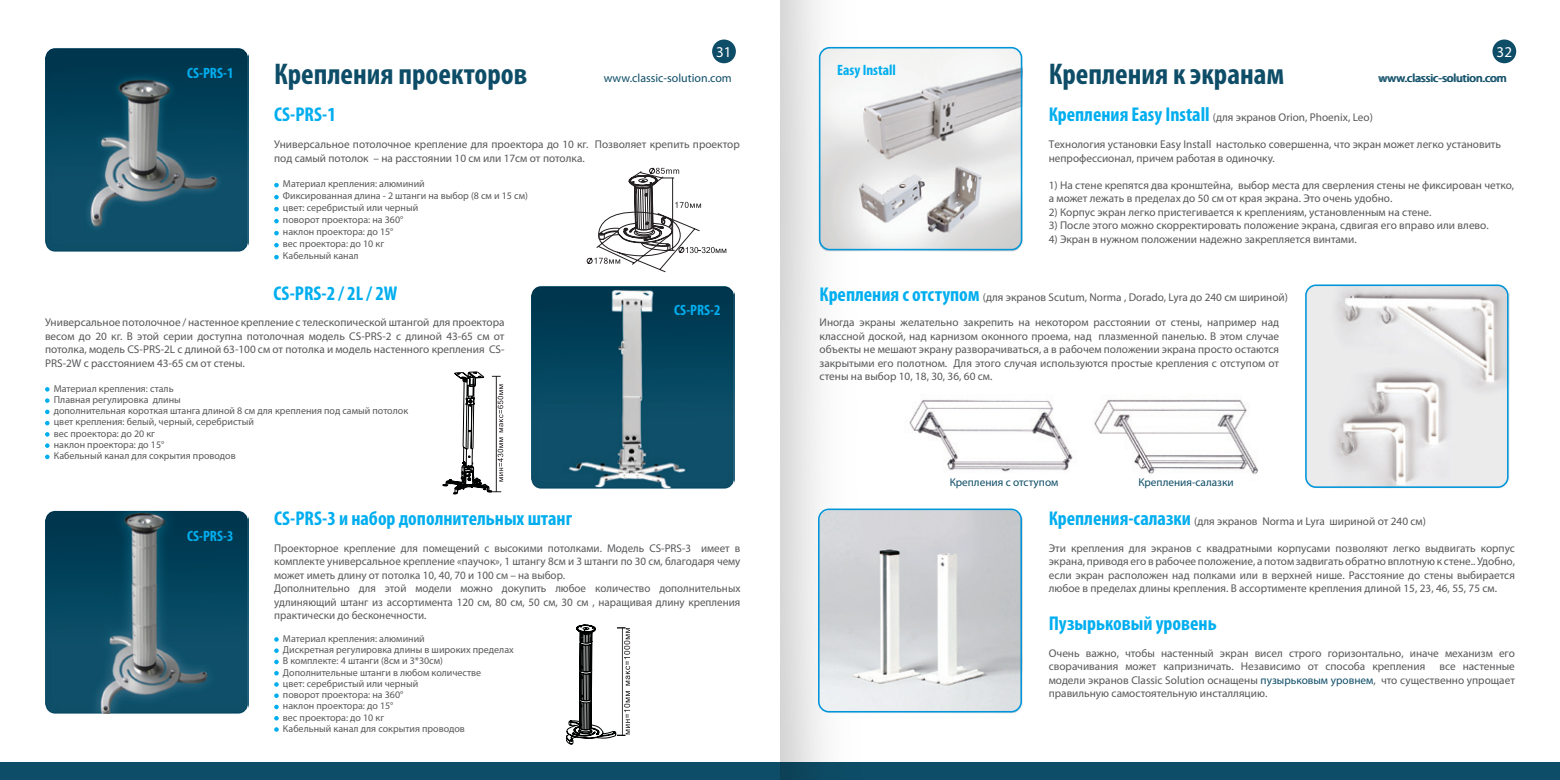
<style>
.page{position:relative;width:1560px;height:780px;background:#fff}
.page>*{position:absolute;margin:0;border:0;box-sizing:border-box;transform-origin:0 0}
.t1{font:700 condensed 30px "Myriad Pro";color:#0e4d67}
.t2{font:700 condensed 20px "Myriad Pro";color:#00aeef}
.t3{font:700 condensed 15px "Myriad Pro";color:#00aeef}
.t4{font:15px "Myriad Pro";color:#fff}
.t5{font:11.88px "Myriad Pro";color:#0e4d67}
.t6{font:11.25px/13.5px "Myriad Pro";color:#57585a;text-align:justify}
.t7{font:11.25px "Myriad Pro";color:#0e4d67}
.t8{font:10px "Myriad Pro";color:#57585a}
.s1{font-weight:700;font-stretch:condensed;font-size:20px;color:#00aeef}
.s2{color:#0e4d67}
</style>
<div class="page">
<div style="left:0;top:762px;width:1559px;height:18px;background:#0e4d67"></div>
<img style="left:45px;top:48px;width:203px;height:203px">
<svg style="left:274px;top:183px;width:5px;height:4px"></svg>
<svg style="left:274px;top:195px;width:5px;height:4px"></svg>
<svg style="left:274px;top:207px;width:5px;height:4px"></svg>
<svg style="left:274px;top:219px;width:5px;height:4px"></svg>
<svg style="left:274px;top:231px;width:5px;height:4px"></svg>
<svg style="left:274px;top:243px;width:5px;height:4px"></svg>
<svg style="left:274px;top:255px;width:5px;height:4px"></svg>
<svg style="left:45px;top:387px;width:5px;height:4px"></svg>
<svg style="left:45px;top:398px;width:5px;height:5px"></svg>
<svg style="left:45px;top:409px;width:5px;height:5px"></svg>
<svg style="left:45px;top:421px;width:5px;height:4px"></svg>
<svg style="left:45px;top:432px;width:5px;height:4px"></svg>
<svg style="left:45px;top:443px;width:5px;height:5px"></svg>
<svg style="left:45px;top:454px;width:5px;height:5px"></svg>
<img style="left:531px;top:286px;width:204px;height:202px">
<img style="left:45px;top:510px;width:203px;height:203px">
<svg style="left:587px;top:167px;width:139px;height:105px"></svg>
<svg style="left:442px;top:371px;width:61px;height:123px"></svg>
<svg style="left:274px;top:637px;width:5px;height:4px"></svg>
<svg style="left:274px;top:648px;width:5px;height:5px"></svg>
<svg style="left:274px;top:659px;width:5px;height:5px"></svg>
<svg style="left:274px;top:671px;width:5px;height:4px"></svg>
<svg style="left:274px;top:682px;width:5px;height:4px"></svg>
<svg style="left:274px;top:693px;width:5px;height:5px"></svg>
<svg style="left:274px;top:704px;width:5px;height:5px"></svg>
<svg style="left:274px;top:716px;width:5px;height:4px"></svg>
<svg style="left:274px;top:727px;width:5px;height:4px"></svg>
<svg style="left:566px;top:624px;width:65px;height:120px"></svg>
<div style="left:1492px;top:39px;width:23px;height:24px;background:#0e4d67;border-radius:50%"></div>
<div style="left:712px;top:39px;width:23px;height:24px;background:#0e4d67;border-radius:50%"></div>
<img style="left:819px;top:48px;width:203px;height:203px">
<img style="left:1307px;top:287px;width:202px;height:201px">
<img style="left:819px;top:510px;width:203px;height:203px">
<div style="left:1304px;top:284px;width:204px;height:204px;border:2px solid #0095d9;border-radius:10px"></div>
<div style="left:818px;top:508px;width:203px;height:204px;border:2px solid #0095d9;border-radius:10px"></div>
<div style="left:818px;top:47px;width:204px;height:203px;border:2px solid #0095d9;border-radius:10px"></div>
<img style="left:909px;top:399px;width:349px;height:75px">
<p class="t4" style="left:716px;top:42px;width:17px">31</p>
<p class="t4" style="left:1496px;top:42px;width:17px">32</p>
<p class="t3" style="left:187px;top:63px;width:48px">CS-PRS-1</p>
<p class="t1" style="left:1048px;top:56px;width:237px">Крепления к экранам</p>
<p class="t6" style="left:1048px;top:111px;width:325px"><span class="s1">Крепления Easy Install</span> (для экранов Orion, Phoenix, Leo)</p>
<p class="t6" style="left:1048px;top:138px;width:454px">Тeхнология установки Easy Install настолько совершенна, что экран может легко установить непрофессионал, причем работая в одиночку.</p>
<p class="t6" style="left:1048px;top:178px;width:467px">1) На стене крепятся два кронштейна, выбор места для сверления стены не фиксирован четко, а может лежать в пределах до 50 см от края экрана. Это очень удобно.</p>
<p class="t6" style="left:1048px;top:205px;width:384px">2) Корпус экран легко пристегивается к креплениям, установленным на стене.</p>
<p class="t6" style="left:1048px;top:219px;width:441px">3) После этого можно скорректировать положение экрана, сдвигая его вправо или влево.</p>
<p class="t6" style="left:1048px;top:232px;width:309px">4) Экран в нужном положении надежно закрепляется винтами.</p>
<p class="t1" style="left:274px;top:56px;width:255px">Крепления проекторов</p>
<p class="t2" style="left:274px;top:102px;width:63px">CS-PRS-1</p>
<p class="t6" style="left:274px;top:138px;width:467px">Универсальное потолочное крепление для проектора до 10 кг. Позволяет крепить проектор под самый потолок – на расстоянии 10 см или 17см от потолка.</p>
<p class="t8" style="left:283px;top:178px;width:143px">Материал крепления: алюминий</p>
<p class="t8" style="left:283px;top:190px;width:246px">Фиксированная длина - 2 штанги на выбор (8 см и 15 см)</p>
<p class="t8" style="left:283px;top:202px;width:137px">цвет: серебристый или черный</p>
<p class="t8" style="left:283px;top:214px;width:122px">поворот проектора: на 360°</p>
<p class="t8" style="left:283px;top:226px;width:112px">наклон проектора: до 15°</p>
<p class="t8" style="left:283px;top:238px;width:103px">вес проектора: до 10 кг</p>
<p class="t8" style="left:283px;top:250px;width:77px">Кабельный канал</p>
<p class="t3" style="left:837px;top:60px;width:60px">Easy Install</p>
<p class="t5" style="left:603px;top:71px;width:130px">www.classic-solution.com</p>
<p class="t5" style="left:1377px;top:71px;width:130px">www.classic-solution.com</p>
<p class="t2" style="left:273px;top:281px;width:125px">CS-PRS-2 / 2L / 2W</p>
<p class="t6" style="left:45px;top:315px;width:461px">Универсальное потолочное / настенное крепление с телескопической штангой для проектора весом до 20 кг. В этой серии доступна потолочная модель CS-PRS-2 с длиной 43-65 см от потолка, модель CS-PRS-2L с длиной 63-100 см от потолка и модель настенного крепления CS-PRS-2W с расстоянием 43-65 см от стены.</p>
<p class="t8" style="left:54px;top:382px;width:121px">Материал крепления: сталь</p>
<p class="t8" style="left:54px;top:393px;width:128px">Плавная регулировка длины</p>
<p class="t8" style="left:54px;top:404px;width:356px">дополнительная короткая штанга длиной 8 см для крепления под самый потолок</p>
<p class="t8" style="left:54px;top:416px;width:201px">цвет крепления: белый, черный, серебристый</p>
<p class="t8" style="left:54px;top:427px;width:103px">вес проектора: до 20 кг</p>
<p class="t8" style="left:54px;top:438px;width:112px">наклон проектора: до 15°</p>
<p class="t8" style="left:54px;top:449px;width:183px">Кабельный канал для сокрытия проводов</p>
<p class="t3" style="left:674px;top:301px;width:48px">CS-PRS-2</p>
<p class="t3" style="left:187px;top:526px;width:48px">CS-PRS-3</p>
<p class="t2" style="left:274px;top:505px;width:299px">CS-PRS-3 и набор дополнительных штанг</p>
<p class="t6" style="left:274px;top:541px;width:467px">Проекторное крепление для помещений с высокими потолками. Модель CS-PRS-3 имеет в комплекте универсальное крепление «паучок», 1 штангу 8см и 3 штанги по 30 см, благодаря чему может иметь длину от потолка 10, 40, 70 и 100 см – на выбор.</p>
<p class="t6" style="left:274px;top:581px;width:467px">Дополнительно для этой модели можно докупить любое количество дополнительных удлиняющий штанг из ассортимента 120 см, 80 см, 50 см, 30 см , наращивая длину крепления практически до бесконечности.</p>
<p class="t8" style="left:283px;top:632px;width:143px">Материал крепления: алюминий</p>
<p class="t8" style="left:283px;top:643px;width:232px">Дискретная регулировка длины в широких пределах</p>
<p class="t8" style="left:283px;top:654px;width:161px">В комплекте: 4 штанги (8см и 3*30см)</p>
<p class="t8" style="left:283px;top:666px;width:200px">Дополнительные штанги в любом количестве</p>
<p class="t8" style="left:283px;top:677px;width:137px">цвет: серебристый или черный</p>
<p class="t8" style="left:283px;top:688px;width:122px">поворот проектора: на 360°</p>
<p class="t8" style="left:283px;top:699px;width:112px">наклон проектора: до 15°</p>
<p class="t8" style="left:283px;top:711px;width:103px">вес проектора: до 10 кг</p>
<p class="t8" style="left:283px;top:722px;width:183px">Кабельный канал для сокрытия проводов</p>
<p class="t6" style="left:819px;top:291px;width:470px"><span class="s1">Крепления с отступом</span> (для экранов Scutum, Norma , Dorado, Lyra до 240 см шириной)</p>
<p class="t6" style="left:819px;top:315px;width:461px">Иногда экраны желательно закрепить на некотором расстоянии от стены, например над классной доской, над карнизом оконного проема, над плазменной панелью. В этом случае объекты не мешают экрану разворачиваться, а в рабочем положении экрана просто остаются закрытыми его полотном. Для этого случая используются простые крепления с отступом от стены на выбор 10, 18, 30, 36, 60 см.</p>
<p class="t7" style="left:949px;top:475px;width:110px">Крепления с отступом</p>
<p class="t7" style="left:1138px;top:475px;width:97px">Крепления-салазки</p>
<p class="t6" style="left:1048px;top:514px;width:379px"><span class="s1">Крепления-салазки</span> (для экранов Norma и Lyra шириной от 240 см)</p>
<p class="t6" style="left:1048px;top:541px;width:467px">Эти крепления для экранов с квадратными корпусами позволяют легко выдвигать корпус экрана, приводя его в рабочее положение, а потом задвигать обратно вплотную к стене.. Удобно, если экран расположен над полками или в верхней нише. Расстояние до стены выбирается любое в пределах длины крепления. В ассортименте крепления длиной 15, 23, 46, 55, 75 см.</p>
<p class="t2" style="left:1048px;top:610px;width:169px">Пузырьковый уровень</p>
<p class="t6" style="left:1048px;top:646px;width:467px">Очень важно, чтобы настенный экран висел строго горизонтально, иначе механизм его сворачивания может капризничать. Независимо от способа крепления</p>
<p class="t6" style="left:1048px;top:659px;width:467px;text-indent:390px">все настенные модели экранов Classic Solution оснащены <span class="s2">пузырьковым уровнем</span>, что существенно упрощает правильную самостоятельную инсталляцию.</p>
</div>
